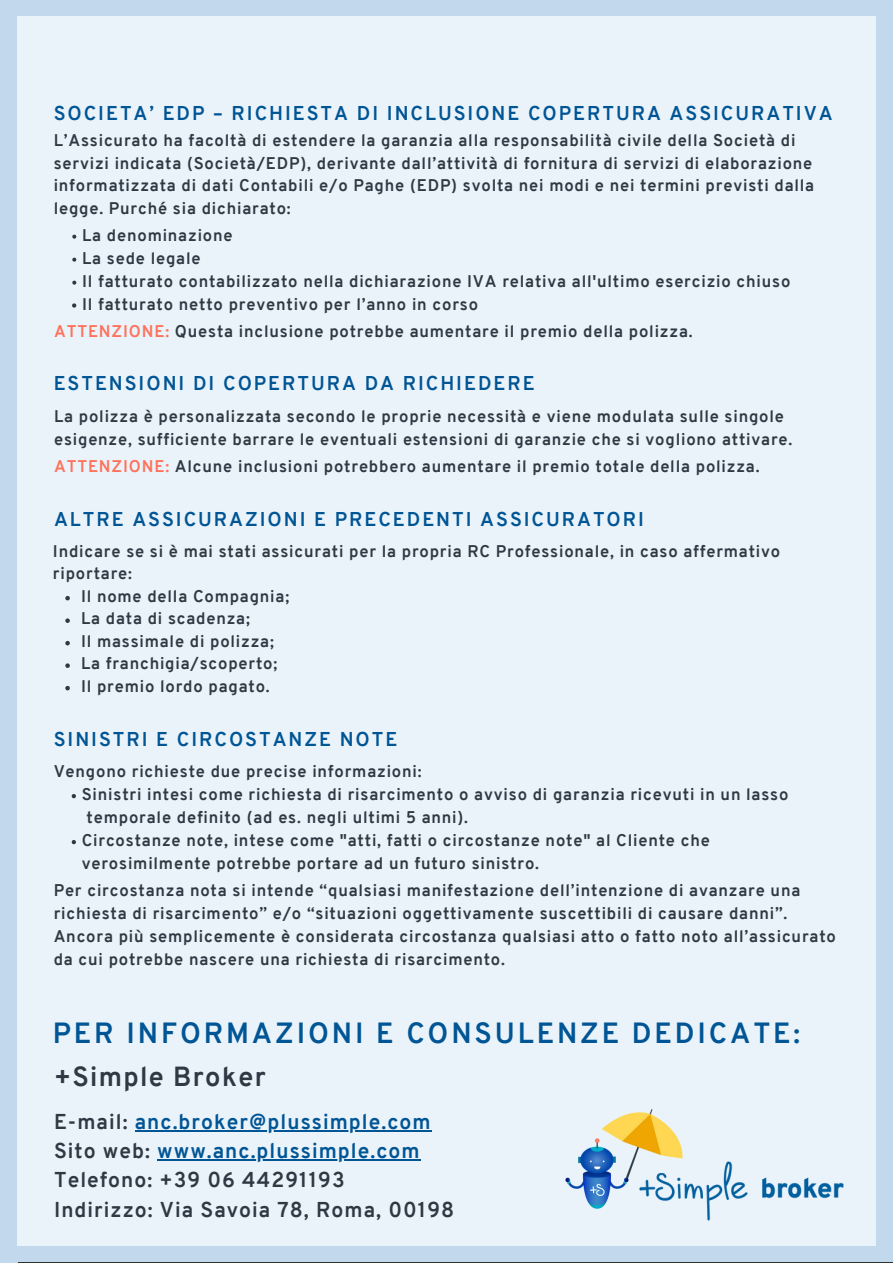
<style>
.page{position:relative;width:893px;height:1264px;background:#fff}
.page>*{position:absolute;margin:0;border:0;box-sizing:border-box;transform-origin:0 0}
.t1{font:700 28.5px "Overpass";letter-spacing:.1em;color:#005595}
.t2{font:700 27px "Overpass";letter-spacing:.05em;color:#2e3943}
.t3{font:700 21px/29.4px "Overpass";letter-spacing:.05em;color:#2e3943}
.t4{font:700 19.5px "Overpass";letter-spacing:.1em;color:#005595}
.t5{font:700 16.5px/23px "Overpass";letter-spacing:.05em;color:#2e3943}
.s1{color:#ff725b}
.s2{color:#005595}
</style>
<div class="page">
<div style="left:0;top:0;width:892px;height:1262px;background:#c2d9ed"></div>
<div style="left:17px;top:16px;width:858px;height:1229px;background:#eaf3fa"></div>
<hr style="left:18px;top:1262px;width:874px;height:1px;background:#32332a">
<img style="left:565px;top:1109px;width:112px;height:100px">
<svg style="left:65px;top:596px;width:5px;height:4px"></svg>
<svg style="left:65px;top:618px;width:5px;height:5px"></svg>
<svg style="left:65px;top:641px;width:5px;height:4px"></svg>
<svg style="left:65px;top:663px;width:5px;height:5px"></svg>
<svg style="left:65px;top:686px;width:5px;height:4px"></svg>
<img style="left:624px;top:1137px;width:220px;height:84px">
<svg style="left:72px;top:235px;width:4px;height:4px"></svg>
<svg style="left:72px;top:258px;width:4px;height:4px"></svg>
<svg style="left:72px;top:281px;width:4px;height:4px"></svg>
<svg style="left:72px;top:303px;width:4px;height:4px"></svg>
<svg style="left:72px;top:794px;width:4px;height:4px"></svg>
<svg style="left:72px;top:840px;width:4px;height:4px"></svg>
<hr style="left:135px;top:1129px;width:38px;height:2px;background:#005595">
<hr style="left:173px;top:1129px;width:258px;height:2px;background:#005595">
<hr style="left:157px;top:1159px;width:263px;height:2px;background:#005595">
<p class="t4" style="left:54px;top:105px;width:780px">SOCIETA’ EDP – RICHIESTA DI INCLUSIONE COPERTURA ASSICURATIVA</p>
<p class="t5" style="left:54px;top:131px;width:762px;line-height:22.5px">L’Assicurato ha facoltà di estendere la garanzia alla responsabilità civile della Società di servizi indicata (Società/EDP), derivante dall’attività di fornitura di servizi di elaborazione informatizzata di dati Contabili e/o Paghe (EDP) svolta nei modi e nei termini previsti dalla legge. Purché sia dichiarato:</p>
<p class="t5" style="left:82px;top:225px;width:709px">La denominazione<br>La sede legale<br>Il fatturato contabilizzato nella dichiarazione IVA relativa all'ultimo esercizio chiuso Il fatturato netto preventivo per l’anno in corso</p>
<p class="t5" style="left:54px;top:321px;width:640px"><span class="s1">ATTENZIONE:</span> Questa inclusione potrebbe aumentare il premio della polizza.</p>
<p class="t4" style="left:54px;top:375px;width:482px">ESTENSIONI DI COPERTURA DA RICHIEDERE</p>
<p class="t5" style="left:54px;top:406px;width:739px">La polizza è personalizzata secondo le proprie necessità e viene modulata sulle singole esigenze, sufficiente barrare le eventuali estensioni di garanzie che si vogliono attivare.</p>
<p class="t5" style="left:54px;top:456px;width:707px"><span class="s1">ATTENZIONE:</span> Alcune inclusioni potrebbero aumentare il premio totale della polizza.</p>
<p class="t4" style="left:54px;top:511px;width:591px">ALTRE ASSICURAZIONI E PRECEDENTI ASSICURATORI</p>
<p class="t5" style="left:53px;top:541px;width:728px;line-height:22.5px">Indicare se si è mai stati assicurati per la propria RC Professionale, in caso affermativo riportare:</p>
<p class="t5" style="left:81px;top:586px;width:210px;line-height:22.5px">Il nome della Compagnia;<br>La data di scadenza;<br>Il massimale di polizza;<br>La franchigia/scoperto;<br>Il premio lordo pagato.</p>
<p class="t4" style="left:54px;top:731px;width:345px">SINISTRI E CIRCOSTANZE NOTE</p>
<p class="t5" style="left:54px;top:761px;width:369px">Vengono richieste due precise informazioni:</p>
<p class="t5" style="left:82px;top:784px;width:708px">Sinistri intesi come richiesta di risarcimento o avviso di garanzia ricevuti in un lasso temporale definito (ad es. negli ultimi 5 anni).<br>Circostanze note, intese come "atti, fatti o circostanze note" al Cliente che verosimilmente potrebbe portare ad un futuro sinistro.</p>
<p class="t5" style="left:54px;top:880px;width:783px">Per circostanza nota si intende “qualsiasi manifestazione dell’intenzione di avanzare una richiesta di risarcimento” e/o “situazioni oggettivamente suscettibili di causare danni”.<br>Ancora più semplicemente è considerata circostanza qualsiasi atto o fatto noto all’assicurato da cui potrebbe nascere una richiesta di risarcimento.</p>
<h1 class="t1" style="left:53px;top:1021px;width:748px">PER INFORMAZIONI E CONSULENZE DEDICATE:</h1>
<h2 class="t2" style="left:54px;top:1065px;width:213px">+Simple Broker</h2>
<p class="t3" style="left:54px;top:1108px;width:401px">E-mail: <span class="s2">anc.broker@plussimple.com </span>Sito web: <span class="s2">www.anc.plussimple.com </span>Telefono: +39 06 44291193<br>Indirizzo: Via Savoia 78, Roma, 00198</p>
</div>
